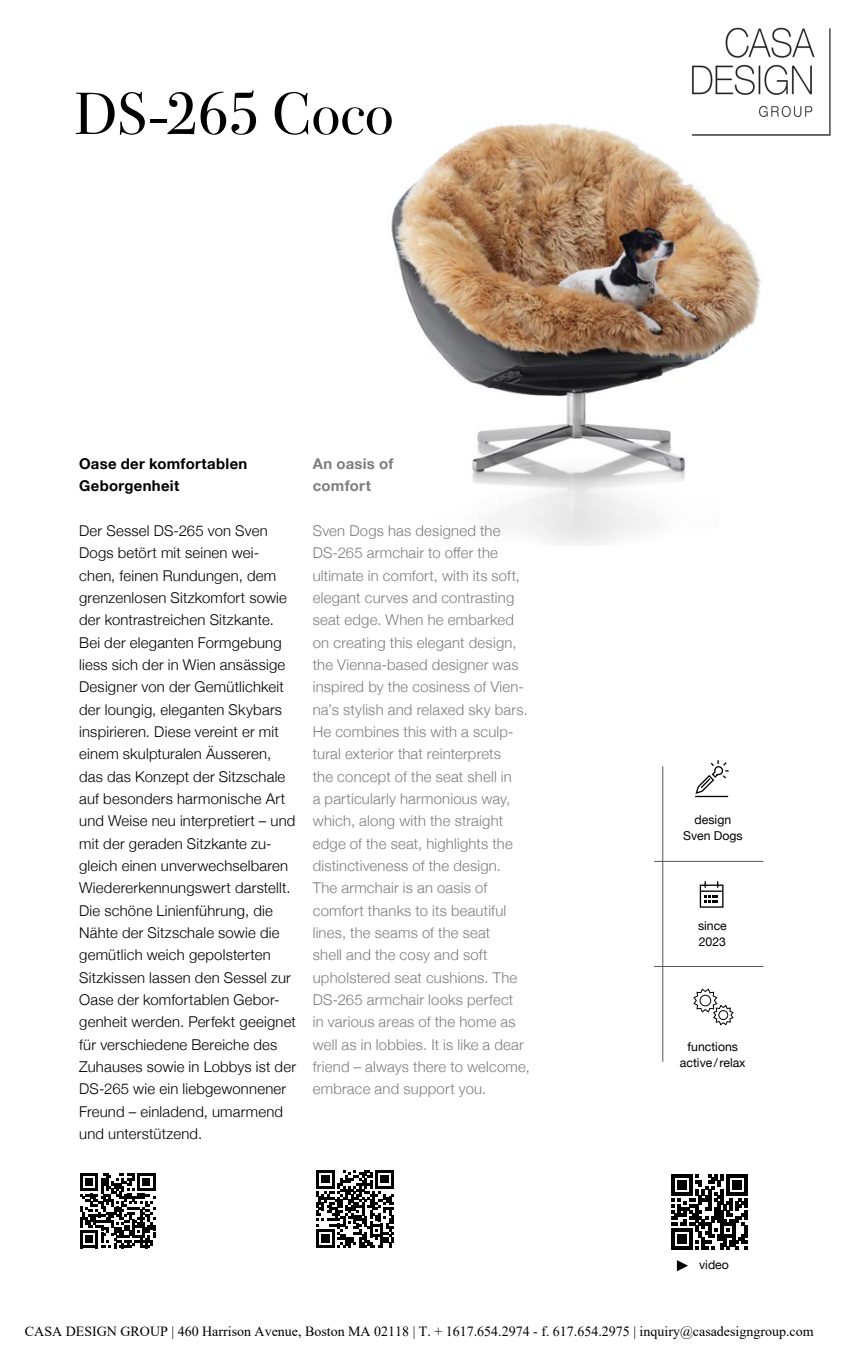
<style>
.page{position:relative;width:844px;height:1365px;background:#fff}
.page>*{position:absolute;margin:0;border:0;box-sizing:border-box;transform-origin:0 0}
.Headline_Typ{font:59.5px "Bodoni Svty Two ITCTT";color:#000}
.copy_8_5pt{font:300 14.88px/22.4px "Helvetica Neue";letter-spacing:.015em;color:#000}
.copy_8_5pt-2{font:300 14.88px/22.4px "Helvetica Neue";letter-spacing:.015em;color:#7e7e7d}
.copy_8_5pt-3{font:700 14.88px/22.4px "Helvetica Neue";letter-spacing:.02em;color:#000}
.copy_8_5pt-4{font:700 14.88px/22.4px "Helvetica Neue";letter-spacing:.02em;color:#7e7e7d}
.t1{font:14px "Times New Roman";color:#000}
.Icon_Box_-_Copy{font:12.25px/15.8px "Helvetica Neue";color:#000;text-align:center}
</style>
<div class="page">
<img style="left:391px;top:123px;width:370px;height:422px">
<svg style="left:316px;top:1170px;width:78px;height:77px"></svg>
<hr style="left:654px;top:966px;width:109px;height:1px;background:#575756">
<hr style="left:654px;top:861px;width:109px;height:1px;background:#575756">
<hr style="left:662px;top:766px;width:1px;height:295px;background:#575756">
<div style="left:699px;top:884px;width:24px;height:23px;border:1px solid #000"></div>
<svg style="left:699px;top:881px;width:23px;height:21px"></svg>
<hr style="left:695px;top:795px;width:33px;height:2px;background:#000">
<svg style="left:695px;top:760px;width:33px;height:34px"></svg>
<svg style="left:693px;top:988px;width:41px;height:37px"></svg>
<div style="left:718px;top:1010px;width:10px;height:9px;border:1px solid #000;border-radius:50%"></div>
<div style="left:699px;top:994px;width:12px;height:12px;border:1px solid #000;border-radius:50%"></div>
<svg style="left:80px;top:1173px;width:75px;height:75px"></svg>
<svg style="left:676px;top:1260px;width:12px;height:11px"></svg>
<svg style="left:671px;top:1174px;width:76px;height:75px"></svg>
<img style="left:679px;top:27px;width:152px;height:123px">
<p class="Headline_Typ" style="left:74px;top:65px;width:320px">DS-265 Coco</p>
<p class="copy_8_5pt-3" style="left:79px;top:453px;width:170px">Oase der komfortablen<br>Geborgenheit</p>
<p class="copy_8_5pt" style="left:79px;top:518px;width:218px">Der Sessel DS-265 von Sven<br>Dogs betört mit seinen wei&shy;chen, feinen Rundungen, dem grenzenlosen Sitzkomfort sowie der kontrastreichen Sitzkante.<br>Bei der eleganten Formgebung liess sich der in Wien ansässige<br>Designer von der Gemütlichkeit der loungig, eleganten Skybars inspirieren. Diese vereint er mit einem skulpturalen Äusseren, das das Konzept der Sitzschale auf besonders harmonische Art und Weise neu interpretiert – und mit der geraden Sitzkante zu&shy;gleich einen unverwechselbaren<br>Wiedererkennungswert darstellt.<br>Die schöne Linienführung, die<br>Nähte der Sitzschale sowie die gemütlich weich gepolsterten<br>Sitzkissen lassen den Sessel zur<br>Oase der komfortablen Gebor&shy;genheit werden. Perfekt geeignet für verschiedene Bereiche des<br>Zuhauses sowie in Lobbys ist der<br>DS-265 wie ein liebgewonnener<br>Freund – einladend, umarmend und unterstützend.</p>
<p class="copy_8_5pt-4" style="left:313px;top:453px;width:82px">An oasis of comfort</p>
<p class="copy_8_5pt-2" style="left:313px;top:518px;width:218px">Sven Dogs has designed the<br>DS-265 armchair to offer the ultimate in comfort, with its soft, elegant curves and contrasting seat edge. When he embarked on creating this elegant design, the Vienna-based designer was inspired by the cosiness of Vien&shy;na’s stylish and relaxed sky bars.<br>He combines this with a sculp&shy;tural exterior that reinterprets<br>the concept of the seat shell in<br>a particularly harmonious way, which, along with the straight edge of the seat, highlights the distinctiveness of the design.<br>The armchair is an oasis of comfort thanks to its beautiful lines, the seams of the seat<br>shell and the cosy and soft upholstered seat cushions. The<br>DS-265 armchair looks perfect<br>in various areas of the home as well as in lobbies. It is like a dear friend – always there to welcome, embrace and support you.</p>
<p class="Icon_Box_-_Copy" style="left:683px;top:812px;width:61px">design<br>Sven Dogs</p>
<p class="Icon_Box_-_Copy" style="left:697px;top:918px;width:30px;text-align:left">since<br>2023</p>
<p class="Icon_Box_-_Copy" style="left:679px;top:1039px;width:67px">functions active/relax</p>
<p class="Icon_Box_-_Copy" style="left:699px;top:1257px;width:31px">video</p>
<p class="t1" style="left:25px;top:1323px;width:790px">CASA DESIGN GROUP | 460 Harrison Avenue, Boston MA 02118 | T. + 1617.654.2974 - f. 617.654.2975 | inquiry@casadesigngroup.com</p>
</div>
